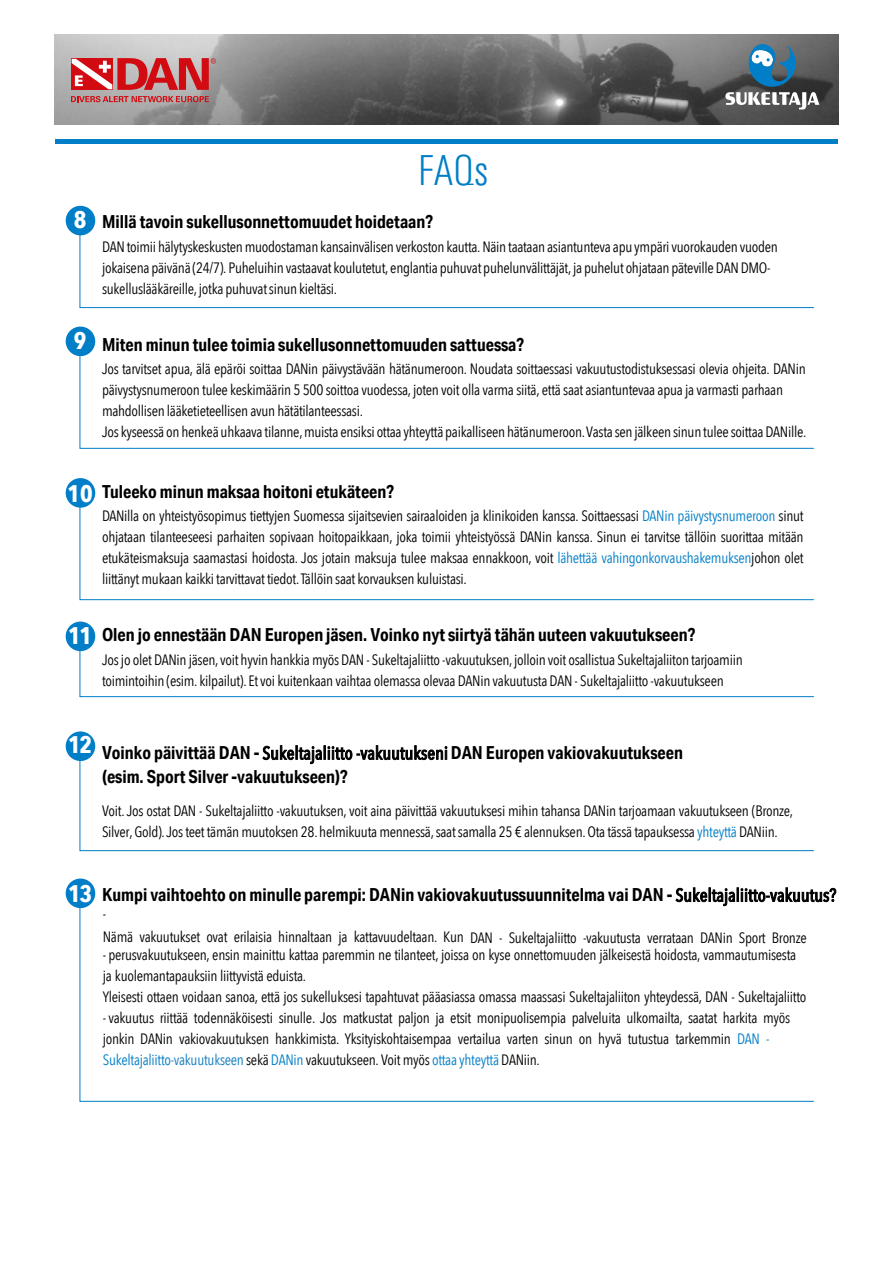
<style>
.page{position:relative;width:893px;height:1263px;background:#fff}
.page>*{position:absolute;margin:0;border:0;box-sizing:border-box;transform-origin:0 0}
.t1{font:300 condensed 43.5px "Univers";color:#007ec7}
.t2{font:700 24px "Avenir Next Condensed";letter-spacing:-.06em;color:#fff}
.t3{font:700 18px/23.7px "Aktiv Grotesk Cd";color:#000}
.t4{font:15px/21px "Avenir Next Condensed";letter-spacing:-.02em;color:#000}
.s1{color:#007ec7}
.s2{font-style:inherit}
.s3{font-family:"Avenir Next Condensed";font-weight:500}
.s4{color:#117dc1}
</style>
<div class="page">
<img style="left:54px;top:34px;width:785px;height:90px">
<hr style="left:55px;top:139px;width:783px;height:4px;background:#007ec7">
<svg style="left:725px;top:42px;width:94px;height:67px;background:#657781"></svg>
<svg style="left:71px;top:96px;width:138px;height:6px"></svg>
<svg style="left:71px;top:58px;width:1px;height:32px"></svg>
<svg style="left:72px;top:58px;width:144px;height:32px;background:#ce595d"></svg>
<svg style="left:79px;top:500px;width:735px;height:100px"></svg>
<svg style="left:79px;top:645px;width:735px;height:52px"></svg>
<svg style="left:79px;top:215px;width:735px;height:93px"></svg>
<div style="left:66px;top:206px;width:29px;height:29px;background:#007ec7;border-radius:50%"></div>
<div style="left:66px;top:478px;width:29px;height:30px;background:#007ec7;border-radius:50%"></div>
<div style="left:66px;top:621px;width:29px;height:30px;background:#007ec7;border-radius:50%"></div>
<div style="left:66px;top:731px;width:29px;height:30px;background:#007ec7;border-radius:50%"></div>
<svg style="left:79px;top:355px;width:735px;height:94px"></svg>
<div style="left:66px;top:327px;width:29px;height:29px;background:#007ec7;border-radius:50%"></div>
<svg style="left:79px;top:757px;width:735px;height:94px"></svg>
<svg style="left:79px;top:903px;width:735px;height:199px"></svg>
<div style="left:66px;top:878px;width:29px;height:30px;background:#007ec7;border-radius:50%"></div>
<h2 class="t2" style="left:74px;top:205px;width:14px">8</h2>
<h2 class="t2" style="left:74px;top:326px;width:14px">9</h2>
<h1 class="t1" style="left:418px;top:145px;width:72px">FAQs</h1>
<p class="t3" style="left:102px;top:209px;width:332px">Millä tavoin sukellusonnettomuudet hoidetaan?</p>
<p class="t4" style="left:102px;top:235px;width:677px">DAN toimii hälytyskeskusten muodostaman kansainvälisen verkoston kautta. Näin taataan asiantunteva apu ympäri vuorokauden vuoden jokaisena päivänä (24/7). Puheluihin vastaavat koulutetut, englantia puhuvat puhelunvälittäjät, ja puhelut ohjataan päteville DAN DMO&shy;sukelluslääkäreille, jotka puhuvat sinun kieltäsi.</p>
<p class="t3" style="left:102px;top:332px;width:423px">Miten minun tulee toimia sukellusonnettomuuden sattuessa?</p>
<p class="t4" style="left:102px;top:358px;width:706px">Jos tarvitset apua, älä epäröi soittaa DANin päivystävään hätänumeroon. Noudata soittaessasi vakuutustodistuksessasi olevia ohjeita. DANin päivystysnumeroon tulee keskimäärin 5 500 soittoa vuodessa, joten voit olla varma siitä, että saat asiantuntevaa apua ja varmasti parhaan mahdollisen lääketieteellisen avun hätätilanteessasi.<br>Jos kyseessä on henkeä uhkaava tilanne,muista ensiksi ottaa yhteyttä paikalliseen hätänumeroon.Vasta sen jälkeen sinun tulee soittaa DANille.</p>
<h2 class="t2" style="left:67px;top:478px;width:27px">10</h2>
<p class="t3" style="left:102px;top:479px;width:293px">Tuleeko minun maksaa hoitoni etukäteen?</p>
<p class="t4" style="left:102px;top:504px;width:703px;text-align:justify">DANilla on yhteistyösopimus tiettyjen Suomessa sijaitsevien sairaaloiden ja klinikoiden kanssa. Soittaessasi <span class="s1">DANin päivystysnumeroon</span> sinut ohjataan tilanteeseesi parhaiten sopivaan hoitopaikkaan, joka toimii yhteistyössä DANin kanssa. Sinun ei tarvitse tällöin suorittaa mitään etukäteismaksuja saamastasi hoidosta. Jos jotain maksuja tulee maksaa ennakkoon, voit <span class="s1">lähettää vahingonkorvaushakemuksen</span>johon olet liittänyt mukaan kaikki tarvittavat tiedot. Tällöin saat korvauksen kuluistasi.</p>
<h2 class="t2" style="left:68px;top:621px;width:25px">11</h2>
<p class="t3" style="left:102px;top:623px;width:595px">Olen jo ennestään DAN Europen jäsen. Voinko nyt siirtyä tähän uuteen vakuutukseen?</p>
<p class="t4" style="left:102px;top:649px;width:642px">Jos jo olet DANin jäsen,voit hyvin hankkia myös DAN - Sukeltajaliitto -<span class="s2">vakuutuksen</span>, jolloin voit osallistua Sukeltajaliiton tarjoamiin toimintoihin (esim. kilpailut). Et voi kuitenkaan vaihtaa olemassa olevaa DANin vakuutusta DAN - Sukeltajaliitto -vakuutukseen</p>
<h2 class="t2" style="left:68px;top:730px;width:25px">12</h2>
<p class="t3" style="left:102px;top:741px;width:582px">Voinko päivittää DAN - <span class="s3">Sukeltajaliitto -vakuutukseni</span> DAN Europen vakiovakuutukseen (esim. Sport Silver -vakuutukseen)?</p>
<p class="t4" style="left:102px;top:799px;width:693px">Voit. Jos ostat DAN - Sukeltajaliitto -vakuutuksen, voit aina päivittää vakuutuksesi mihin tahansa DANin tarjoamaan vakuutukseen (Bronze,<br>Silver, Gold).Jos teet tämän muutoksen 28. helmikuuta mennessä,saat samalla 25 € alennuksen.Ota tässä tapauksessa <span class="s1">yhteyttä</span> DANiin.</p>
<h2 class="t2" style="left:68px;top:878px;width:25px">13</h2>
<p class="t3" style="left:102px;top:883px;width:736px">Kumpi vaihtoehto on minulle parempi: DANin vakiovakuutussuunnitelma vai DAN - <span class="s3">Sukeltajaliitto-vakuutus?</span></p>
<p class="t4" style="left:103px;top:901px;width:705px;line-height:23.7px">-<br>Nämä vakuutukset ovat erilaisia hinnaltaan ja kattavuudeltaan. Kun DAN - Sukeltajaliitto -vakuutusta verrataan DANin Sport Bronze</p>
<p class="t4" style="left:103px;top:943px;width:705px">- perusvakuutukseen, ensin mainittu kattaa paremmin ne tilanteet, joissa on kyse onnettomuuden jälkeisestä hoidosta, vammautumisesta ja kuolemantapauksiin liittyvistä eduista.<br>Yleisesti ottaen voidaan sanoa, että jos sukelluksesi tapahtuvat pääasiassa omassa maassasi Sukeltajaliiton yhteydessä, DAN - Sukeltajaliitto</p>
<p class="t4" style="left:103px;top:1006px;width:689px">- <span class="s2">vakuutus</span> riittää todennäköisesti sinulle. Jos matkustat paljon ja etsit monipuolisempia palveluita ulkomailta, saatat harkita myös jonkin DANin vakiovakuutuksen hankkimista. Yksityiskohtaisempaa vertailua varten sinun on hyvä tutustua tarkemmin <span class="s1">DAN -<br>Sukeltajaliitto-</span><span class="s4">vakuutukseen</span> sekä <span class="s1">DANin</span> vakuutukseen. Voit myös <span class="s1">ottaa yhteyttä</span> DANiin.</p>
</div>
